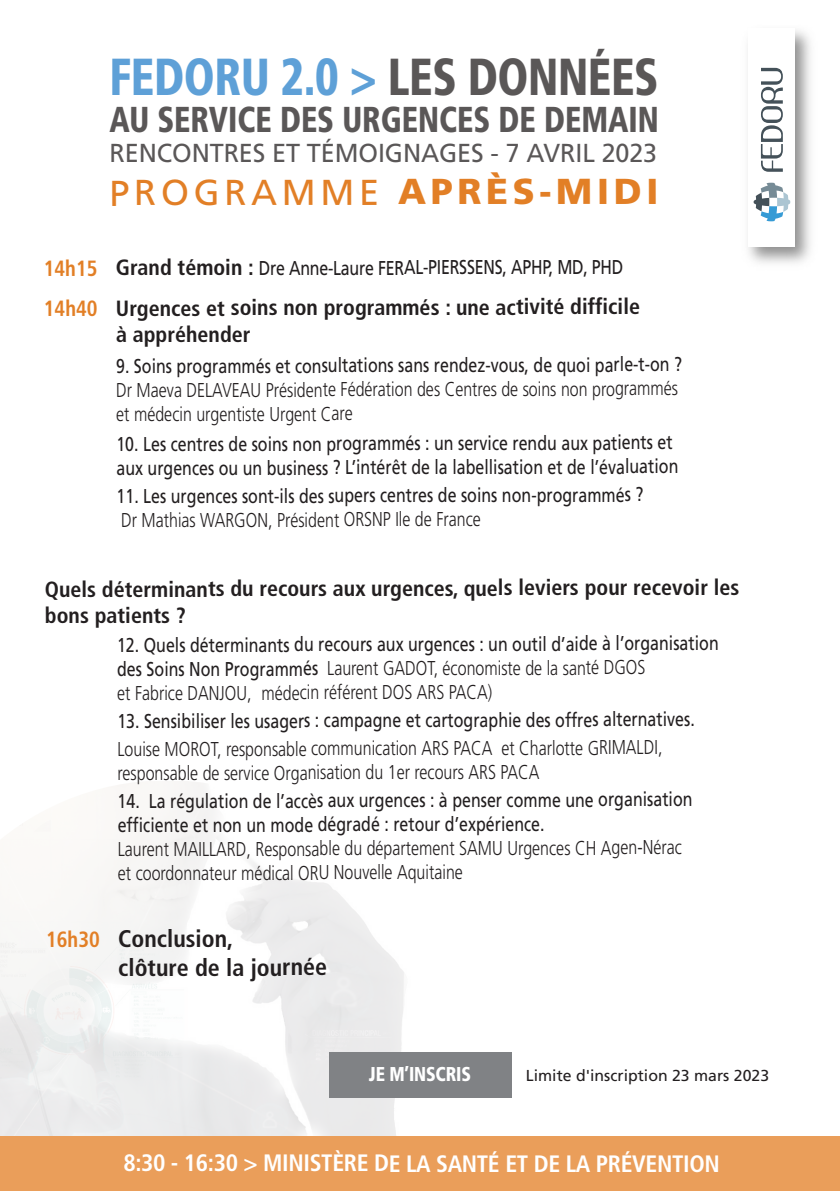
<style>
.page{position:relative;width:840px;height:1191px;background:#fff}
.page>*{position:absolute;margin:0;border:0;box-sizing:border-box;transform-origin:0 0}
.t1{font:900 condensed 52px "Frutiger";letter-spacing:-.01em;color:#5ea0d7;scale:.87 1}
.t2{font:900 condensed 36px "Frutiger";color:rgb(35 31 32/.75);scale:.87 1}
.t3{font:900 36px "Frutiger";letter-spacing:.125em;color:#e27f26}
.t4{font:26px "Frutiger";letter-spacing:-.005em;color:rgb(35 31 32/.75)}
.t5{font:700 condensed 24px/28.6px "Frutiger";letter-spacing:-.005em;color:#231f20}
.t6{font:700 condensed 23.8px "Frutiger";letter-spacing:-.015em;color:#fff}
.t7{font:700 condensed 22px/27.2px "Frutiger";letter-spacing:-.005em;color:#231f20}
.t8{font:20px/24.2px "Frutiger";letter-spacing:-.005em;color:#231f20;scale:.8 1}
.t9{font:300 20px/24.6px "Frutiger";letter-spacing:-.005em;color:#231f20;scale:.8 1}
.t10{font:900 condensed 20px "Frutiger";letter-spacing:-.01em;color:#fff;scale:.9 1}
.t11{font:15.8px "Frutiger";color:#231f20}
.s1{color:rgb(35 31 32/.75)}
.s2{font-weight:400}
.s3{font-weight:700;font-stretch:condensed;font-size:22px;color:#e27f26}
.s4{font-weight:700;font-stretch:condensed;font-size:22px}
.s5{color:#e27f26}
.s6{font-weight:300}
.s7{font-size:22px;color:#e27f26}
</style>
<div class="page">
<svg style="left:760px;top:68px;width:22px;height:104px"></svg>
<svg style="left:753px;top:183px;width:36px;height:38px"></svg>
<div style="left:0;top:1136px;width:839px;height:55px;background:#ea9e5a"></div>
<div style="left:329px;top:1052px;width:181px;height:46px;background:#808285"></div>
<h1 class="t1" style="left:109px;top:56px;width:632px">FEDORU 2.0 &gt; <span class="s1">LES DONNÉES</span></h1>
<h2 class="t2" style="left:109px;top:105px;width:632px">AU SERVICE DES URGENCES DE DEMAIN</h2>
<h3 class="t4" style="left:109px;top:143px;width:548px">RENCONTRES ET TÉMOIGNAGES - 7 AVRIL 2023</h3>
<h2 class="t3" style="left:109px;top:177px;width:550px"><span class="s2">PROGRAMME</span> APRÈS-MIDI</h2>
<p class="t8" style="left:44px;top:257px;width:726px"><span class="s3">14h15</span> <span class="s4">Grand témoin :</span> Dre Anne-Laure FERAL-PIERSSENS, APHP, MD, PHD</p>
<p class="t7" style="left:116px;top:295px;width:525px;text-indent:-72px"><span class="s5">14h40</span> Urgences et soins non programmés : une activité difficile à appréhender</p>
<p class="t8" style="left:116px;top:355px;width:708px">9. Soins programmés et consultations sans rendez-vous, de quoi parle-t-on ?</p>
<p class="t9" style="left:116px;top:378px;width:703px">Dr Maeva DELAVEAU Présidente Fédération des Centres de soins non programmés et médecin urgentiste Urgent Care</p>
<p class="t8" style="left:116px;top:433px;width:703px">10. Les centres de soins non programmés : un service rendu aux patients et aux urgences ou un business ? L’intérêt de la labellisation et de l’évaluation</p>
<p class="t8" style="left:116px;top:485px;width:660px">11. Les urgences sont-ils des supers centres de soins non-programmés ?</p>
<p class="t9" style="left:121px;top:509px;width:451px">Dr Mathias WARGON, Président ORSNP Ile de France</p>
<p class="t7" style="left:45px;top:576px;width:695px">Quels déterminants du recours aux urgences, quels leviers pour recevoir les bons patients ?</p>
<p class="t8" style="left:117px;top:633px;width:753px">12. Quels déterminants du recours aux urgences : un outil d’aide à l’organisation des Soins Non Programmés <span class="s6">Laurent GADOT, économiste de la santé DGOS<br>et Fabrice DANJOU, médecin référent DOS ARS PACA)</span></p>
<p class="t8" style="left:117px;top:709px;width:723px">13. Sensibiliser les usagers : campagne et cartographie des offres alternatives.</p>
<p class="t9" style="left:117px;top:737px;width:682px">Louise MOROT, responsable communication ARS PACA et Charlotte GRIMALDI, responsable de service Organisation du 1er recours ARS PACA</p>
<p class="t8" style="left:117px;top:789px;width:720px">14. La régulation de l’accès aux urgences : à penser comme une organisation efficiente et non un mode dégradé : retour d’expérience.</p>
<p class="t9" style="left:118px;top:837px;width:706px">Laurent MAILLARD, Responsable du département SAMU Urgences CH Agen-Nérac et coordonnateur médical ORU Nouvelle Aquitaine</p>
<p class="t5" style="left:118px;top:926px;width:210px;text-indent:-72px"><span class="s7">16h30</span> Conclusion,<br>clôture de la journée</p>
<p class="t10" style="left:369px;top:1065px;width:115px">JE M’INSCRIS</p>
<p class="t11" style="left:525px;top:1069px;width:245px">Limite d'inscription 23 mars 2023</p>
<p class="t6" style="left:123px;top:1153px;width:597px">8:30 - 16:30 &gt; MINISTÈRE DE LA SANTÉ ET DE LA PRÉVENTION</p>
</div>
